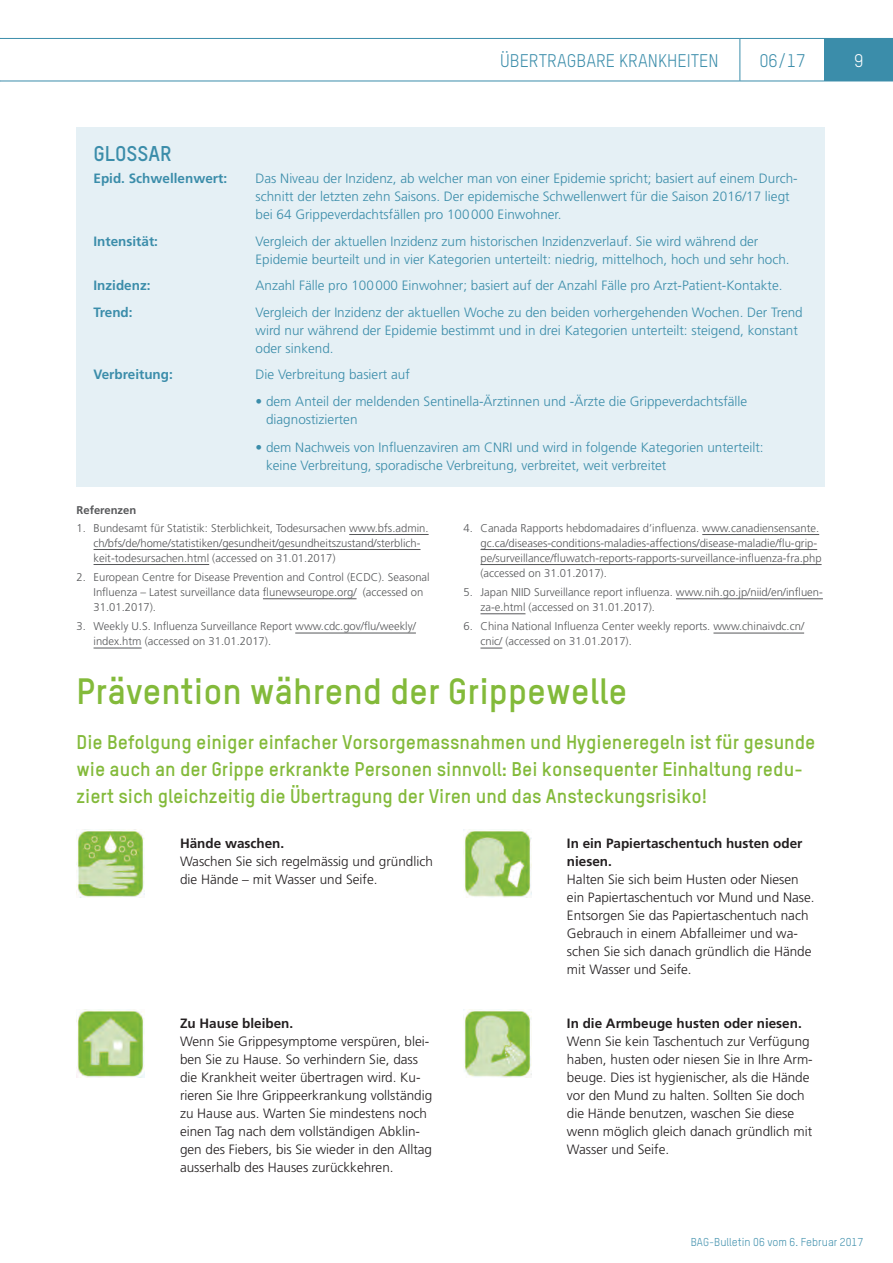
<style>
.page{position:relative;width:893px;height:1263px;background:#fff}
.page>*{position:absolute;margin:0;border:0;box-sizing:border-box;transform-origin:0 0}
.t1{font:700 36px "TSTAR";color:#83ba3a}
.t2{font:700 21px "TSTAR";color:#3b8daa}
.t3{font:700 19.5px/27px "TSTAR";color:#83ba3a}
.t4{font:18px "TSTAR";color:#3b8daa}
.t5{font:18px "TSTAR";color:#fff}
.t6{font:300 13.5px/18px "Frutiger";color:#3b8daa}
.t7{font:300 13.5px/18px "Frutiger";color:#231f20}
.t8{font:700 13.5px/18px "Frutiger";color:#231f20}
.t9{font:700 13.5px "Frutiger";color:#3b8daa}
.t10{font:300 11.25px/15px "Frutiger";color:#57585a}
.t11{font:11.25px "TSTAR";color:#3b8daa}
.t12{font:700 11.25px "Frutiger";color:#57585a}
</style>
<div class="page">
<div style="left:825px;top:38px;width:68px;height:43px;background:#3b8daa"></div>
<hr style="left:0;top:38px;width:740px;height:1px;background:#3b8daa">
<hr style="left:740px;top:38px;width:85px;height:1px;background:#3b8daa">
<hr style="left:740px;top:39px;width:1px;height:42px;background:#3b8daa">
<hr style="left:0;top:81px;width:740px;height:1px;background:#3b8daa">
<hr style="left:740px;top:81px;width:85px;height:1px;background:#3b8daa">
<hr style="left:825px;top:81px;width:68px;height:1px;background:#3b8daa">
<hr style="left:349px;top:534px;width:80px;height:1px;background:#57585a">
<hr style="left:94px;top:549px;width:326px;height:1px;background:#57585a">
<hr style="left:94px;top:564px;width:115px;height:1px;background:#57585a">
<hr style="left:263px;top:598px;width:94px;height:1px;background:#57585a">
<hr style="left:295px;top:633px;width:121px;height:1px;background:#57585a">
<hr style="left:94px;top:648px;width:48px;height:1px;background:#57585a">
<div style="left:77px;top:128px;width:748px;height:359px;background:#e5f0f5"></div>
<img style="left:464px;top:1011px;width:67px;height:66px">
<img style="left:77px;top:831px;width:67px;height:66px">
<img style="left:77px;top:1011px;width:67px;height:66px">
<img style="left:463px;top:830px;width:68px;height:67px">
<hr style="left:702px;top:534px;width:117px;height:1px;background:#57585a">
<hr style="left:480px;top:549px;width:337px;height:1px;background:#57585a">
<hr style="left:480px;top:564px;width:342px;height:1px;background:#57585a">
<hr style="left:676px;top:598px;width:147px;height:1px;background:#57585a">
<hr style="left:480px;top:613px;width:45px;height:1px;background:#57585a">
<hr style="left:713px;top:633px;width:91px;height:1px;background:#57585a">
<svg style="left:480px;top:648px;width:22px;height:1px"></svg>
<h3 class="t4" style="left:500px;top:49px;width:220px">ÜBERTRAGBARE KRANKHEITEN</h3>
<h3 class="t4" style="left:759px;top:49px;width:48px">06/17</h3>
<h3 class="t5" style="left:854px;top:49px;width:11px">9</h3>
<h2 class="t2" style="left:94px;top:140px;width:80px">GLOSSAR</h2>
<p class="t9" style="left:94px;top:170px;width:135px">Epid. Schwellenwert:</p>
<p class="t6" style="left:256px;top:169px;width:544px">Das Niveau der Inzidenz, ab welcher man von einer Epidemie spricht; basiert auf einem Durch&shy;schnitt der letzten zehn Saisons. Der epidemische Schwellenwert für die Saison 2016/17 liegt bei 64 Grippeverdachtsfällen pro 100000 Einwohner.</p>
<p class="t9" style="left:94px;top:233px;width:66px">Intensität:</p>
<p class="t6" style="left:256px;top:232px;width:536px">Vergleich der aktuellen Inzidenz zum historischen Inzidenzverlauf. Sie wird während der<br>Epidemie beurteilt und in vier Kategorien unterteilt: niedrig, mittelhoch, hoch und sehr hoch.</p>
<p class="t9" style="left:94px;top:277px;width:59px">Inzidenz:</p>
<p class="t6" style="left:256px;top:276px;width:529px">Anzahl Fälle pro 100000 Einwohner; basiert auf der Anzahl Fälle pro Arzt-Patient-Kontakte.</p>
<p class="t9" style="left:94px;top:304px;width:41px">Trend:</p>
<p class="t6" style="left:256px;top:303px;width:549px">Vergleich der Inzidenz der aktuellen Woche zu den beiden vorhergehenden Wochen. Der Trend wird nur während der Epidemie bestimmt und in drei Kategorien unterteilt: steigend, konstant oder sinkend.</p>
<p class="t9" style="left:94px;top:366px;width:81px">Verbreitung:</p>
<p class="t6" style="left:256px;top:365px;width:156px">Die Verbreitung basiert auf</p>
<p class="t6" style="left:266px;top:392px;width:483px;text-indent:-11px">• dem Anteil der meldenden Sentinella-Ärztinnen und -Ärzte die Grippeverdachtsfälle diagnostizierten</p>
<p class="t6" style="left:266px;top:438px;width:499px;text-indent:-11px">• dem Nachweis von Influenzaviren am CNRI und wird in folgende Kategorien unterteilt: keine Verbreitung, sporadische Verbreitung, verbreitet, weit verbreitet</p>
<p class="t12" style="left:77px;top:504px;width:61px">Referenzen</p>
<p class="t10" style="left:94px;top:520px;width:337px;text-indent:-17px">1. Bundesamt für Statistik: Sterblichkeit, Todesursachen www.bfs.admin. ch/bfs/de/home/statistiken/gesundheit/gesundheitszustand/sterblich&shy;keit-todesursachen.html (accessed on 31.01.2017)</p>
<p class="t10" style="left:94px;top:569px;width:338px;text-indent:-17px">2. European Centre for Disease Prevention and Control (ECDC). Seasonal<br>Influenza – Latest surveillance data flunewseurope.org/ (accessed on<br>31.01.2017).</p>
<p class="t10" style="left:94px;top:619px;width:324px;text-indent:-17px">3. Weekly U.S. Influenza Surveillance Report www.cdc.gov/flu/weekly/ index.htm (accessed on 31.01.2017).</p>
<p class="t10" style="left:480px;top:520px;width:343px;text-indent:-17px">4. Canada Rapports hebdomadaires d’influenza. www.canadiensensante. gc.ca/diseases-conditions-maladies-affections/disease-maladie/flu-grip&shy;pe/surveillance/fluwatch-reports-rapports-surveillance-influenza-fra.php (accessed on 31.01.2017).</p>
<p class="t10" style="left:480px;top:584px;width:344px;text-indent:-17px">5. Japan NIID Surveillance report influenza. www.nih.go.jp/niid/en/influen&shy;za-e.html (accessed on 31.01.2017).</p>
<p class="t10" style="left:480px;top:619px;width:325px;text-indent:-17px">6. China National Influenza Center weekly reports. www.chinaivdc.cn/ cnic/ (accessed on 31.01.2017).</p>
<h1 class="t1" style="left:77px;top:668px;width:552px">Prävention während der Grippewelle</h1>
<p class="t3" style="left:77px;top:728px;width:740px">Die Befolgung einiger einfacher Vorsorgemassnahmen und Hygieneregeln ist für gesunde wie auch an der Grippe erkrankte Personen sinnvoll: Bei konsequenter Einhaltung redu&shy;ziert sich gleichzeitig die Übertragung der Viren und das Ansteckungsrisiko!</p>
<p class="t8" style="left:180px;top:834px;width:106px">Hände waschen.</p>
<p class="t7" style="left:180px;top:852px;width:254px">Waschen Sie sich regelmässig und gründlich die Hände – mit Wasser und Seife.</p>
<p class="t8" style="left:180px;top:1014px;width:115px">Zu Hause bleiben.</p>
<p class="t7" style="left:180px;top:1032px;width:254px">Wenn Sie Grippesymptome verspüren, blei&shy;ben Sie zu Hause. So verhindern Sie, dass die Krankheit weiter übertragen wird. Ku&shy;rieren Sie Ihre Grippeerkrankung vollständig zu Hause aus. Warten Sie mindestens noch einen Tag nach dem vollständigen Abklin&shy;gen des Fiebers, bis Sie wieder in den Alltag ausserhalb des Hauses zurückkehren.</p>
<p class="t8" style="left:567px;top:834px;width:237px">In ein Papiertaschentuch husten oder niesen.</p>
<p class="t7" style="left:567px;top:870px;width:249px">Halten Sie sich beim Husten oder Niesen ein Papiertaschentuch vor Mund und Nase.<br>Entsorgen Sie das Papiertaschentuch nach Gebrauch in einem Abfalleimer und wa&shy;schen Sie sich danach gründlich die Hände mit Wasser und Seife.</p>
<p class="t8" style="left:567px;top:1014px;width:236px">In die Armbeuge husten oder niesen.</p>
<p class="t7" style="left:567px;top:1032px;width:247px">Wenn Sie kein Taschentuch zur Verfügung haben, husten oder niesen Sie in Ihre Arm&shy;beuge. Dies ist hygienischer, als die Hände vor den Mund zu halten. Sollten Sie doch die Hände benutzen, waschen Sie diese wenn möglich gleich danach gründlich mit Wasser und Seife.</p>
<p class="t11" style="left:691px;top:1235px;width:174px">BAG-Bulletin 06 vom 6. Februar 2017</p>
</div>
